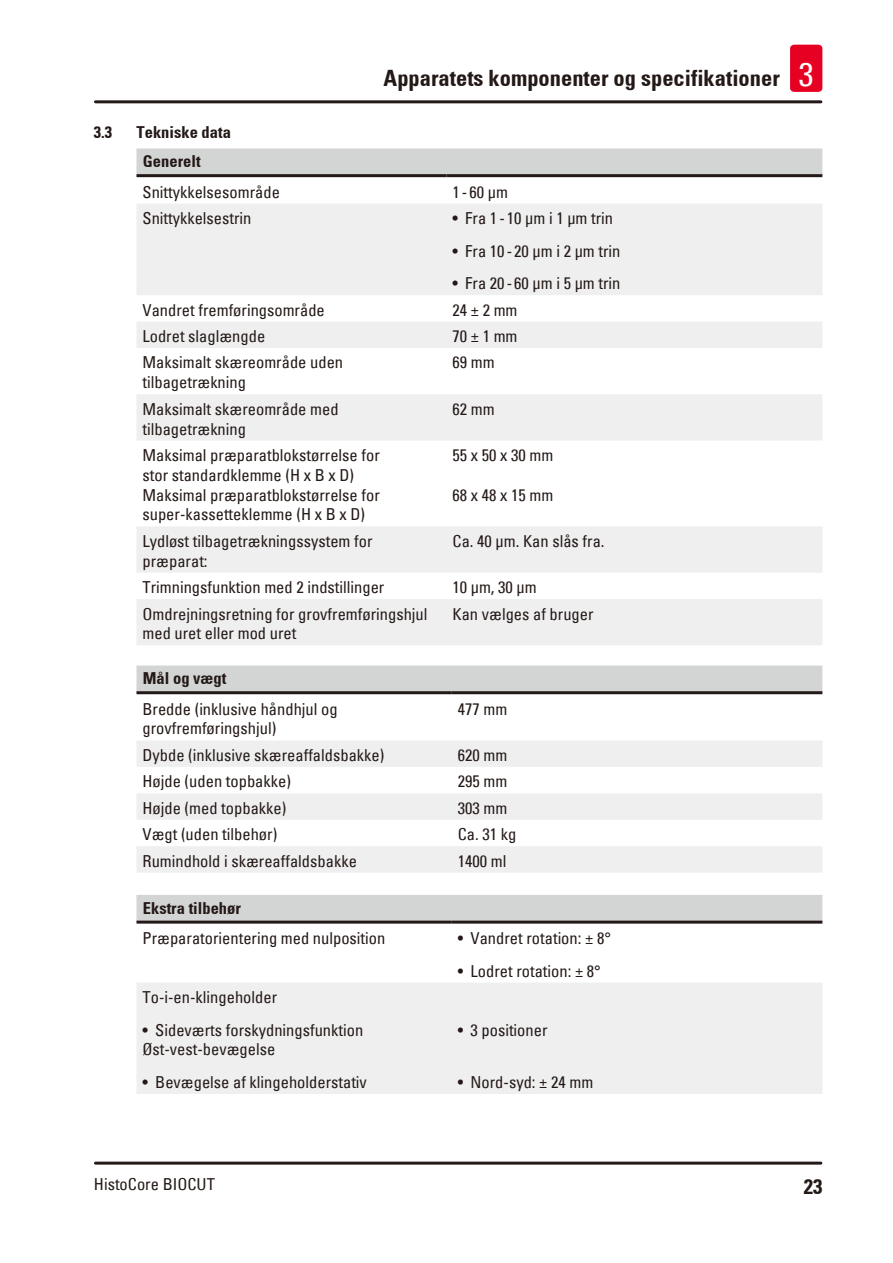
<style>
.page{position:relative;width:893px;height:1263px;background:#fff}
.page>*{position:absolute;margin:0;border:0;box-sizing:border-box;transform-origin:0 0}
.t1{font:700 condensed 22.5px "Univers";color:#231916}
.t2{font:700 condensed 21px "Univers";color:#231916}
.Table_text{font:condensed 16.5px/19.8px "Univers";color:#231916}
.Table_heading{font:700 condensed 16.5px "Univers";color:#231916}
.s1{font-weight:400;font-size:33px;color:#fff}
</style>
<div class="page">
<hr style="left:95px;top:100px;width:726px;height:3px;background:#231916">
<hr style="left:95px;top:1161px;width:726px;height:3px;background:#231916">
<div style="left:790px;top:45px;width:32px;height:47px;background:#e60021;border-radius:4px"></div>
<div style="left:136px;top:148px;width:686px;height:26px;background:#d3d4d4"></div>
<svg style="left:137px;top:204px;width:685px;height:441px;fill:#efeff0"></svg>
<hr style="left:136px;top:174px;width:310px;height:3px;background:#231916">
<hr style="left:446px;top:174px;width:376px;height:3px;background:#231916">
<div style="left:136px;top:665px;width:686px;height:26px;background:#d3d4d4"></div>
<svg style="left:137px;top:741px;width:685px;height:132px;fill:#efeff0"></svg>
<hr style="left:136px;top:691px;width:316px;height:3px;background:#231916">
<hr style="left:452px;top:691px;width:370px;height:3px;background:#231916">
<div style="left:136px;top:895px;width:686px;height:25px;background:#d3d4d4"></div>
<div style="left:137px;top:983px;width:685px;height:111px;background:#efeff0"></div>
<hr style="left:136px;top:920px;width:316px;height:3px;background:#231916">
<hr style="left:452px;top:920px;width:370px;height:3px;background:#231916">
<h1 class="t1" style="left:384px;top:65px;width:431px">Apparatets komponenter og specifikationer <span class="s1">3</span></h1>
<p class="Table_heading" style="left:94px;top:122px;width:20px">3.3</p>
<p class="Table_heading" style="left:136px;top:122px;width:96px">Tekniske data</p>
<p class="Table_heading" style="left:143px;top:151px;width:59px">Generelt</p>
<p class="Table_text" style="left:142px;top:181px;width:139px">Snittykkelsesområde</p>
<p class="Table_text" style="left:452px;top:181px;width:57px">1-60µm</p>
<p class="Table_text" style="left:142px;top:208px;width:111px">Snittykkelsestrin</p>
<p class="Table_text" style="left:452px;top:208px;width:162px">• Fra 1 - 10 µm i 1 µm trin</p>
<p class="Table_text" style="left:452px;top:240px;width:170px">• Fra 10 - 20 µm i 2 µm trin</p>
<p class="Table_text" style="left:452px;top:273px;width:170px">• Fra 20 - 60 µm i 5 µm trin</p>
<p class="Table_text" style="left:142px;top:299px;width:184px">Vandret fremføringsområde</p>
<p class="Table_text" style="left:452px;top:299px;width:67px">24 ± 2 mm</p>
<p class="Table_text" style="left:142px;top:326px;width:124px">Lodret slaglængde</p>
<p class="Table_text" style="left:452px;top:326px;width:67px">70 ± 1 mm</p>
<p class="Table_text" style="left:142px;top:352px;width:202px">Maksimalt skæreområde uden tilbagetrækning</p>
<p class="Table_text" style="left:452px;top:352px;width:44px">69 mm</p>
<p class="Table_text" style="left:142px;top:399px;width:198px">Maksimalt skæreområde med tilbagetrækning</p>
<p class="Table_text" style="left:452px;top:399px;width:44px">62 mm</p>
<p class="Table_text" style="left:142px;top:445px;width:239px">Maksimal præparatblokstørrelse for</p>
<p class="Table_text" style="left:142px;top:465px;width:213px">stor standardklemme (H x B x D)</p>
<p class="Table_text" style="left:142px;top:484px;width:239px">Maksimal præparatblokstørrelse for</p>
<p class="Table_text" style="left:142px;top:504px;width:224px">super-kassetteklemme (H x B x D)</p>
<p class="Table_text" style="left:452px;top:445px;width:102px">55 x 50 x 30 mm</p>
<p class="Table_text" style="left:452px;top:484px;width:102px">68 x 48 x 15 mm</p>
<p class="Table_text" style="left:142px;top:531px;width:232px">Lydløst tilbagetrækningssystem for præparat:</p>
<p class="Table_text" style="left:452px;top:531px;width:154px">Ca. 40 µm. Kan slås fra.</p>
<p class="Table_text" style="left:142px;top:577px;width:243px">Trimningsfunktion med 2 indstillinger</p>
<p class="Table_text" style="left:452px;top:577px;width:86px">10 µm, 30 µm</p>
<p class="Table_text" style="left:142px;top:603px;width:287px">Omdrejningsretning for grovfremføringshjul</p>
<p class="Table_text" style="left:142px;top:623px;width:155px">med uret eller mod uret</p>
<p class="Table_text" style="left:452px;top:603px;width:143px">Kan vælges af bruger</p>
<p class="Table_heading" style="left:143px;top:668px;width:85px">Mål og vægt</p>
<p class="Table_text" style="left:142px;top:698px;width:197px">Bredde (inklusive håndhjul og grovfremføringshjul)</p>
<p class="Table_text" style="left:458px;top:698px;width:51px">477 mm</p>
<p class="Table_text" style="left:142px;top:745px;width:243px">Dybde (inklusive skæreaffaldsbakke)</p>
<p class="Table_text" style="left:458px;top:745px;width:51px">620 mm</p>
<p class="Table_text" style="left:142px;top:771px;width:150px">Højde (uden topbakke)</p>
<p class="Table_text" style="left:458px;top:771px;width:51px">295 mm</p>
<p class="Table_text" style="left:142px;top:798px;width:145px">Højde (med topbakke)</p>
<p class="Table_text" style="left:458px;top:798px;width:51px">303 mm</p>
<p class="Table_text" style="left:142px;top:824px;width:136px">Vægt (uden tilbehør)</p>
<p class="Table_text" style="left:458px;top:824px;width:60px">Ca. 31 kg</p>
<p class="Table_text" style="left:142px;top:850px;width:216px">Rumindhold i skæreaffaldsbakke</p>
<p class="Table_text" style="left:458px;top:850px;width:50px">1400 ml</p>
<p class="Table_heading" style="left:143px;top:898px;width:100px">Ekstra tilbehør</p>
<p class="Table_text" style="left:142px;top:928px;width:244px">Præparatorientering med nulposition</p>
<p class="Table_text" style="left:458px;top:928px;width:155px">• Vandret rotation: ± 8°</p>
<p class="Table_text" style="left:458px;top:960px;width:145px">• Lodret rotation: ± 8°</p>
<p class="Table_text" style="left:142px;top:987px;width:136px">To-i-en-klingeholder</p>
<p class="Table_text" style="left:142px;top:1019px;width:222px">• Sideværts forskydningsfunktion</p>
<p class="Table_text" style="left:142px;top:1039px;width:134px">Øst-vest-bevægelse</p>
<p class="Table_text" style="left:142px;top:1072px;width:226px">• Bevægelse af klingeholderstativ</p>
<p class="Table_text" style="left:458px;top:1019px;width:91px">• 3 positioner</p>
<p class="Table_text" style="left:458px;top:1072px;width:137px">• Nord-syd: ± 24 mm</p>
<p class="Table_text" style="left:94px;top:1173px;width:122px">HistoCore BIOCUT</p>
<p class="t2" style="left:804px;top:1173px;width:20px">23</p>
</div>
